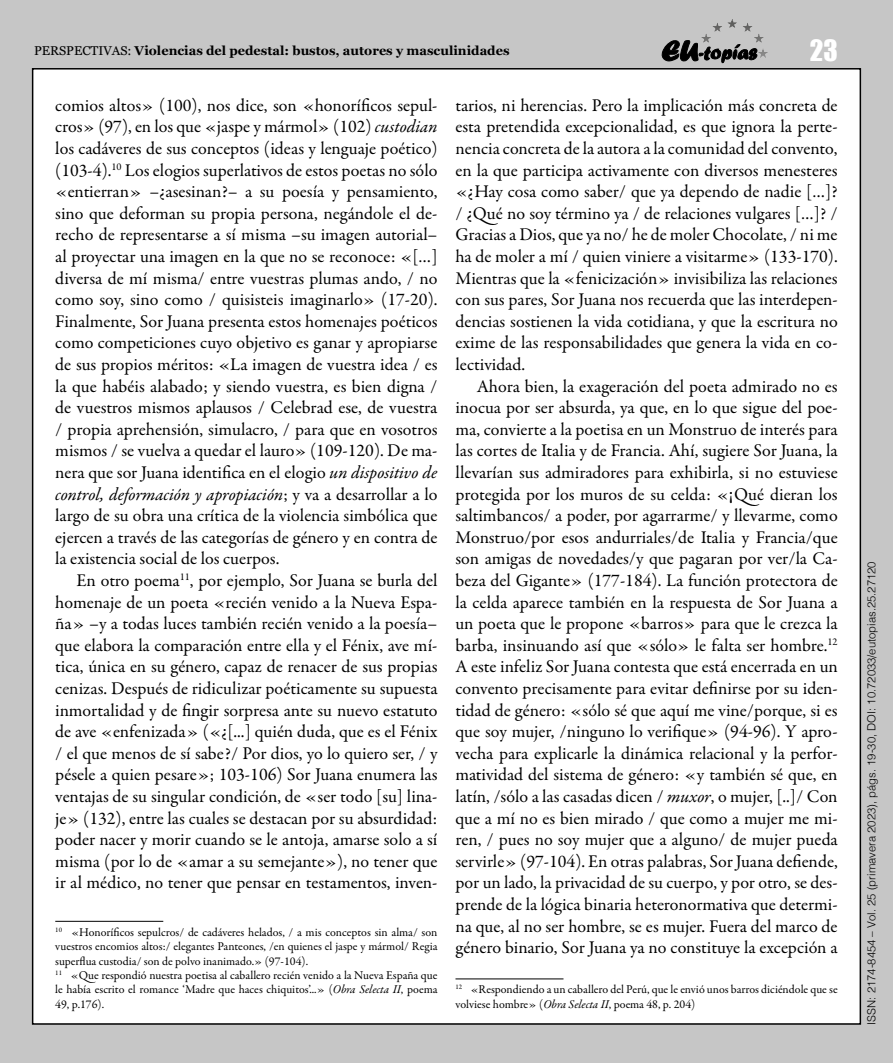
<style>
.page{position:relative;width:893px;height:1063px;background:#c6c6c6}
.page>*{position:absolute;margin:0;border:0;box-sizing:border-box;transform-origin:0 0}
.t1{font:27px "Impact";color:#fff}
.t2{font:18px/21.6px "Garamond Premr Pro";color:#000;text-align:justify}
.t3{font:700 12.75px "Georgia";color:#000}
.t4{font:12px/14.4px "Garamond Premr Pro";color:#000}
.t5{font:300 11.25px "Helvetica";color:#000}
.s1{font-weight:400}
.s2{font-style:italic}
</style>
<div class="page">
<div style="left:33px;top:69px;width:827px;height:955px;background:#fff"></div>
<svg style="left:662px;top:40px;width:94px;height:23px"></svg>
<hr style="left:701px;top:19px;width:67px;height:1px;background:#585857">
<hr style="left:701px;top:20px;width:67px;height:1px;background:#595958">
<hr style="left:701px;top:21px;width:67px;height:1px;background:#5a5a59">
<hr style="left:701px;top:22px;width:67px;height:1px;background:#5c5c5b">
<hr style="left:701px;top:23px;width:67px;height:1px;background:#5d5d5c">
<hr style="left:701px;top:24px;width:67px;height:1px;background:#5f5f5e">
<hr style="left:701px;top:25px;width:67px;height:1px;background:#60605f">
<hr style="left:701px;top:26px;width:67px;height:1px;background:#626261">
<hr style="left:701px;top:27px;width:67px;height:1px;background:#636362">
<hr style="left:701px;top:28px;width:67px;height:1px;background:#656464">
<hr style="left:701px;top:29px;width:67px;height:1px;background:#666565">
<hr style="left:701px;top:30px;width:67px;height:1px;background:#676766">
<hr style="left:701px;top:31px;width:67px;height:1px;background:#696868">
<hr style="left:701px;top:32px;width:67px;height:1px;background:#6a6969">
<hr style="left:701px;top:33px;width:67px;height:1px;background:#6c6b6b">
<hr style="left:701px;top:34px;width:67px;height:1px;background:#6c6c6c">
<hr style="left:701px;top:35px;width:67px;height:1px;background:#6e6e6d">
<hr style="left:701px;top:36px;width:67px;height:1px;background:#6f6f6e">
<hr style="left:701px;top:37px;width:67px;height:1px;background:#717170">
<hr style="left:701px;top:38px;width:67px;height:1px;background:#727271">
<hr style="left:701px;top:39px;width:67px;height:1px;background:#747473">
<hr style="left:701px;top:40px;width:67px;height:1px;background:#757574">
<hr style="left:701px;top:41px;width:67px;height:1px;background:#767675">
<hr style="left:701px;top:42px;width:67px;height:1px;background:#787877">
<hr style="left:701px;top:43px;width:67px;height:1px;background:#797978">
<hr style="left:701px;top:44px;width:67px;height:1px;background:#7b7b7a">
<hr style="left:701px;top:45px;width:67px;height:1px;background:#7c7c7b">
<hr style="left:701px;top:46px;width:67px;height:1px;background:#7e7d7d">
<hr style="left:701px;top:47px;width:67px;height:1px;background:#7f7e7e">
<hr style="left:701px;top:48px;width:67px;height:1px;background:#818080">
<hr style="left:701px;top:49px;width:67px;height:1px;background:#828181">
<hr style="left:701px;top:50px;width:67px;height:1px;background:#828282">
<hr style="left:701px;top:51px;width:67px;height:1px;background:#848483">
<hr style="left:701px;top:52px;width:67px;height:1px;background:#858584">
<hr style="left:701px;top:53px;width:67px;height:1px;background:#878786">
<hr style="left:701px;top:54px;width:67px;height:1px;background:#888887">
<hr style="left:701px;top:55px;width:67px;height:1px;background:#898989">
<hr style="left:701px;top:56px;width:67px;height:1px;background:#8a8a8a">
<hr style="left:701px;top:57px;width:67px;height:1px;background:#8c8c8b">
<hr style="left:55px;top:921px;width:108px;height:1px;background:#000">
<hr style="left:455px;top:979px;width:108px;height:1px;background:#000">
<p class="t3" style="left:34px;top:41px;width:477px"><span class="s1">PERSPECTIVAS:</span> Violencias del pedestal: bustos, autores y masculinidades</p>
<h1 class="t1" style="left:810px;top:29px;width:29px">23</h1>
<p class="t2" style="left:55px;top:95px;width:384px">comios altos» (100), nos dice, son «honoríficos sepul&shy;cros» (97), en los que «jaspe y mármol» (102) <span class="s2">custodian </span>los cadáveres de sus conceptos (ideas y lenguaje poético) (103-4).<sup>10</sup> Los elogios superlativos de estos poetas no sólo «entierran» –¿asesinan?– a su poesía y pensamiento, sino que deforman su propia persona, negándole el de&shy;recho de representarse a sí misma –su imagen autorial– al proyectar una imagen en la que no se reconoce: «[…] diversa de mí misma/ entre vuestras plumas ando, / no como soy, sino como / quisisteis imaginarlo» (17-20).<br>Finalmente, Sor Juana presenta estos homenajes poéticos como competiciones cuyo objetivo es ganar y apropiarse de sus propios méritos: «La imagen de vuestra idea / es la que habéis alabado; y siendo vuestra, es bien digna / de vuestros mismos aplausos / Celebrad ese, de vuestra / propia aprehensión, simulacro, / para que en vosotros mismos / se vuelva a quedar el lauro» (109-120). De ma&shy;nera que sor Juana identifica en el elogio <span class="s2">un dispositivo de control, deformación y apropiación</span>; y va a desarrollar a lo largo de su obra una crítica de la violencia simbólica que ejercen a través de las categorías de género y en contra de la existencia social de los cuerpos.</p>
<p class="t2" style="left:55px;top:570px;width:384px;text-indent:21px">En otro poema<sup>11</sup>, por ejemplo, Sor Juana se burla del homenaje de un poeta «recién venido a la Nueva Espa&shy;ña» –y a todas luces también recién venido a la poesía– que elabora la comparación entre ella y el Fénix, ave mí&shy;tica, única en su género, capaz de renacer de sus propias cenizas. Después de ridiculizar poéticamente su supuesta inmortalidad y de fingir sorpresa ante su nuevo estatuto de ave «enfenizada» («¿[...] quién duda, que es el Fénix / el que menos de sí sabe?/ Por dios, yo lo quiero ser, / y pésele a quien pesare»; 103-106) Sor Juana enumera las ventajas de su singular condición, de «ser todo [su] lina&shy;je» (132), entre las cuales se destacan por su absurdidad: poder nacer y morir cuando se le antoja, amarse solo a sí misma (por lo de «amar a su semejante»), no tener que ir al médico, no tener que pensar en testamentos, inven-</p>
<p class="t4" style="left:55px;top:925px;width:384px"><sup>10</sup> «Honoríficos sepulcros/ de cadáveres helados, / a mis conceptos sin alma/ son vuestros encomios altos:/ elegantes Panteones, /en quienes el jaspe y mármol/ Regia superflua custodia/ son de polvo inanimado.» (97-104).<br><sup>11</sup> «Que respondió nuestra poetisa al caballero recién venido a la Nueva España que le había escrito el romance ‘Madre que haces chiquitos’...» (<span class="s2">Obra Selecta II</span>, poema 49, p.176).</p>
<p class="t2" style="left:455px;top:95px;width:384px">tarios, ni herencias. Pero la implicación más concreta de esta pretendida excepcionalidad, es que ignora la perte&shy;nencia concreta de la autora a la comunidad del convento, en la que participa activamente con diversos menesteres «¿Hay cosa como saber/ que ya dependo de nadie […]? / ¿Qué no soy término ya / de relaciones vulgares […]? / Gracias a Dios, que ya no/ he de moler Chocolate, / ni me ha de moler a mí / quien viniere a visitarme» (133-170).<br>Mientras que la «fenicización» invisibiliza las relaciones con sus pares, Sor Juana nos recuerda que las interdepen&shy;dencias sostienen la vida cotidiana, y que la escritura no exime de las responsabilidades que genera la vida en co&shy;lectividad.</p>
<p class="t2" style="left:455px;top:376px;width:384px;text-indent:21px">Ahora bien, la exageración del poeta admirado no es inocua por ser absurda, ya que, en lo que sigue del poe&shy;ma, convierte a la poetisa en un Monstruo de interés para las cortes de Italia y de Francia. Ahí, sugiere Sor Juana, la llevarían sus admiradores para exhibirla, si no estuviese protegida por los muros de su celda: «¡Qué dieran los saltimbancos/ a poder, por agarrarme/ y llevarme, como Monstruo/por esos andurriales/de Italia y Francia/que son amigas de novedades/y que pagaran por ver/la Ca&shy;beza del Gigante» (177-184). La función protectora de la celda aparece también en la respuesta de Sor Juana a un poeta que le propone «barros» para que le crezca la barba, insinuando así que «sólo» le falta ser hombre.<sup>12<br></sup>A este infeliz Sor Juana contesta que está encerrada en un convento precisamente para evitar definirse por su iden&shy;tidad de género: «sólo sé que aquí me vine/porque, si es que soy mujer, /ninguno lo verifique» (94-96). Y apro&shy;vecha para explicarle la dinámica relacional y la perfor&shy;matividad del sistema de género: «y también sé que, en latín, /sólo a las casadas dicen / <span class="s2">muxor</span>, o mujer, [..]/ Con que a mí no es bien mirado / que como a mujer me mi&shy;ren, / pues no soy mujer que a alguno/ de mujer pueda servirle» (97-104). En otras palabras, Sor Juana defiende, por un lado, la privacidad de su cuerpo, y por otro, se des&shy;prende de la lógica binaria heteronormativa que determi&shy;na que, al no ser hombre, se es mujer. Fuera del marco de género binario, Sor Juana ya no constituye la excepción a</p>
<p class="t4" style="left:455px;top:983px;width:384px"><sup>12</sup> «Respondiendo a un caballero del Perú, que le envió unos barros diciéndole que se volviese hombre» (<span class="s2">Obra Selecta II</span>, poema 48, p. 204)</p>
<p class="t5" style="left:862px;top:1025px;width:465px;rotate:-90deg">ISSN: 2174-8454 – Vol. 25 (primavera 2023), págs. 19-30, DOI: 10.72033/eutopias.25.27120</p>
</div>
